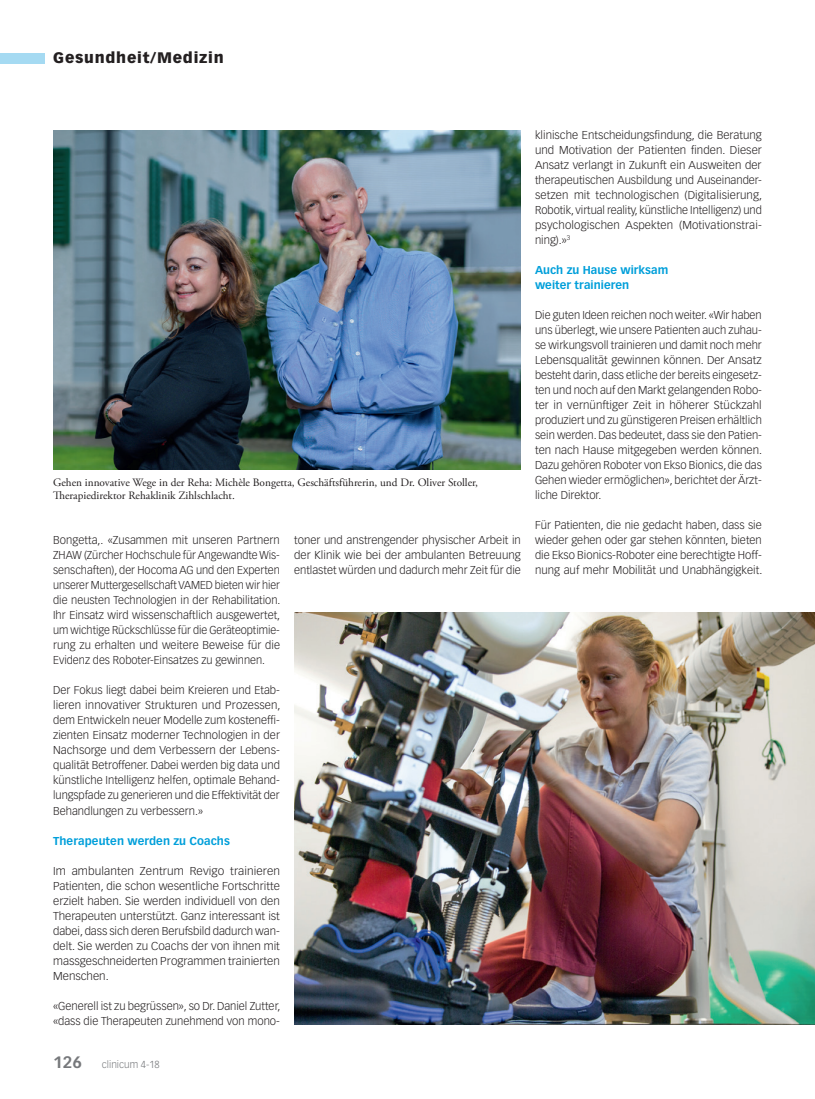
<style>
.page{position:relative;width:815px;height:1099px;background:#fff}
.page>*{position:absolute;margin:0;border:0;box-sizing:border-box;transform-origin:0 0}
.t1{font:900 15px "Vectora LT Std";letter-spacing:.05em;color:#231f20}
.Lauftext{font:300 11.25px/15px "Vectora LT Std";color:#231f20;text-align:justify}
.Lauftext-2{font:300 11.25px/15px "Vectora LT Std";color:#231f20;text-align:justify;scale:1.05 1}
.Legende{font:11.25px/13.5px "Adobe Garamond Pro";color:#231f20}
.ZT_GM{font:700 11.25px/15px "Vectora LT Std";letter-spacing:.005em;color:#009fda}
.t2{font:300 10px "Vectora LT Std";color:#76787b}
.s1{font-weight:700;font-size:16.25px}
</style>
<div class="page">
<div style="left:0;top:53px;width:45px;height:10px;background:#a5daf2"></div>
<img style="left:294px;top:612px;width:521px;height:412px">
<img style="left:53px;top:130px;width:468px;height:339px">
<h1 class="t1" style="left:53px;top:49px;width:172px">Gesundheit/Medizin</h1>
<p class="Legende" style="left:53px;top:476px;width:426px">Gehen innovative Wege in der Reha: Michèle Bongetta, Geschäftsführerin, und Dr. Oliver Stoller,<br>Therapiedirektor Rehaklinik Zihlschlacht.</p>
<p class="Lauftext" style="left:53px;top:533px;width:229px">Bongetta,. «Zusammen mit unseren Partnern ZHAW (Zürcher Hochschule für Angewandte Wis&shy;senschaften), der Hocoma AG und den Experten unserer Muttergesellschaft VAMED bieten wir hier die neusten Technologien in der Rehabilitation.<br>Ihr Einsatz wird wissenschaftlich ausgewertet, um wichtige Rückschlüsse für die Geräteoptimie&shy;rung zu erhalten und weitere Beweise für die Evidenz des Roboter-Einsatzes zu gewinnen.</p>
<p class="Lauftext" style="left:53px;top:683px;width:229px">Der Fokus liegt dabei beim Kreieren und Etab&shy;lieren innovativer Strukturen und Prozessen, dem Entwickeln neuer Modelle zum kosteneffi&shy;zienten Einsatz moderner Technologien in der Nachsorge und dem Verbessern der Lebens&shy;qualität Betroffener. Dabei werden big data und kü nstliche Intelligenz helfen, optimale Behand&shy;lungspfade zu generieren und die Effektivität der Behandlungen zu verbessern.»</p>
<p class="ZT_GM" style="left:53px;top:833px;width:178px">Therapeuten werden zu Coachs</p>
<p class="Lauftext-2" style="left:53px;top:863px;width:218px">Im ambulanten Zentrum Revigo trainieren Patienten, die schon wesentliche Fortschritte erzielt haben. Sie werden individuell von den Therapeuten unterstützt. Ganz interessant ist dabei, dass sich deren Berufsbild dadurch wan&shy;delt. Sie werden zu Coachs der von ihnen mit massgeschneiderten Programmen trainierten Menschen.</p>
<p class="Lauftext" style="left:53px;top:998px;width:229px">«Generell ist zu begrüssen», so Dr. Daniel Zutter, «dass die Therapeuten zunehmend von mono-</p>
<p class="t2" style="left:53px;top:1058px;width:108px"><span class="s1">126</span> clinicum 4-18</p>
<p class="Lauftext" style="left:294px;top:533px;width:228px">toner und anstrengender physischer Arbeit in der Klinik wie bei der ambulanten Betreuung entlastet würden und dadurch mehr Zeit fü r die</p>
<p class="Lauftext" style="left:535px;top:128px;width:229px">klinische Entscheidungsfindung, die Beratung und Motivation der Patienten finden. Dieser Ansatz verlangt in Zukunft ein Ausweiten der therapeutischen Ausbildung und Auseinander&shy;setzen mit technologischen (Digitalisierung, Robotik, virtual reality, kü nstliche Intelligenz) und psychologischen Aspekten (Motivationstrai&shy;ning).»<sup>3</sup></p>
<p class="ZT_GM" style="left:535px;top:263px;width:135px">Auch zu Hause wirksam weiter trainieren</p>
<p class="Lauftext" style="left:535px;top:308px;width:229px">Die guten Ideen reichen noch weiter. «Wir haben uns überlegt, wie unsere Patienten auch zuhau&shy;se wirkungsvoll trainieren und damit noch mehr Lebensqualität gewinnen können. Der Ansatz besteht darin, dass etliche der bereits eingesetz&shy;ten und noch auf den Markt gelangenden Robo&shy;ter in vernünftiger Zeit in höherer Stückzahl produziert und zu günstigeren Preisen erhältlich sein werden. Das bedeutet, dass sie den Patien&shy;ten nach Hause mitgegeben werden können.<br>Dazu gehören Roboter von Ekso Bionics, die das Gehen wieder ermöglichen», berichtet der Ärzt&shy;liche Direktor.</p>
<p class="Lauftext" style="left:535px;top:518px;width:229px">Für Patienten, die nie gedacht haben, dass sie wieder gehen oder gar stehen könnten, bieten die Ekso Bionics-Roboter eine berechtigte Hoff&shy;nung auf mehr Mobilität und Unabhängigkeit.</p>
</div>
